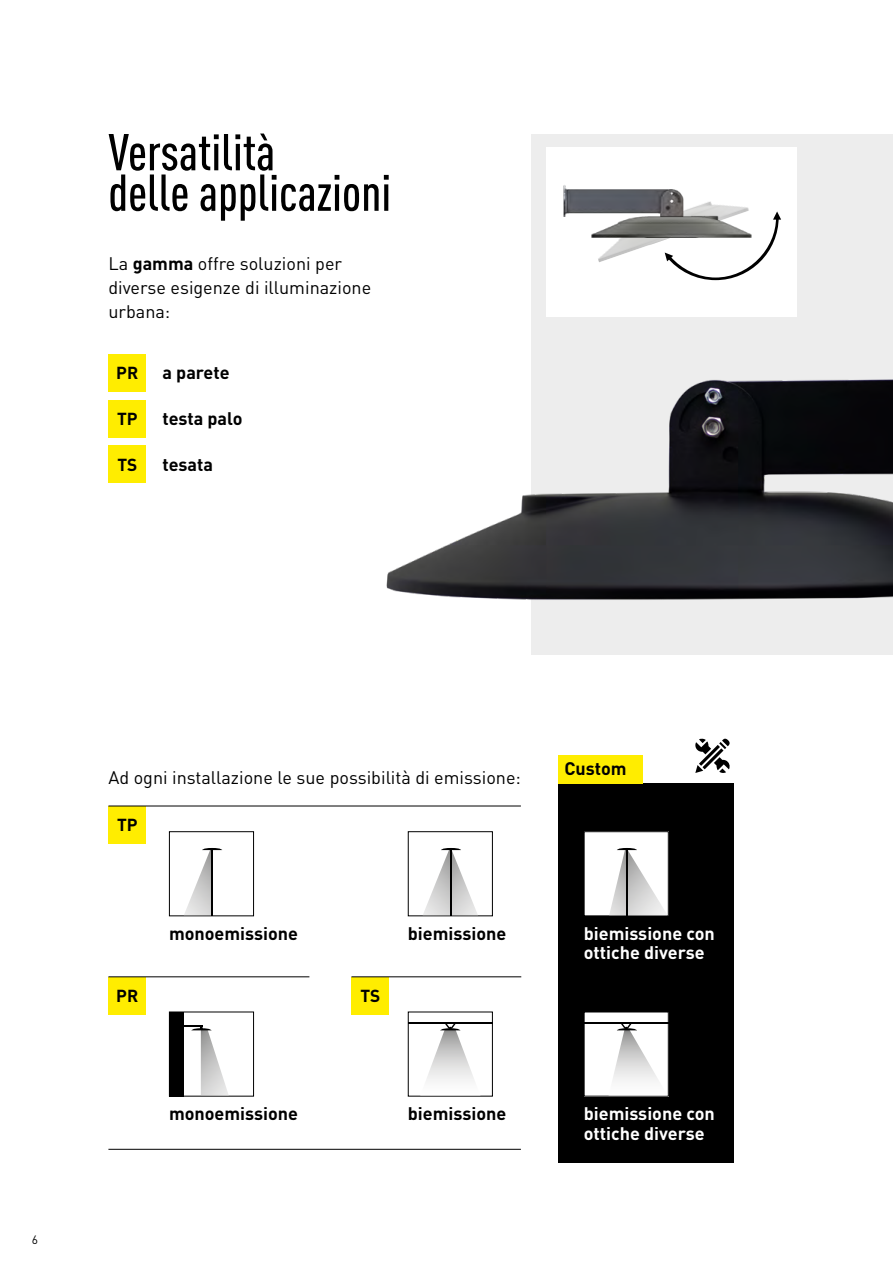
<style>
.page{position:relative;width:893px;height:1263px;background:#fff}
.page>*{position:absolute;margin:0;border:0;box-sizing:border-box;transform-origin:0 0}
.t1{font:500 condensed 51px/40.5px "DIN Pro";color:#000}
.t2{font:18px/24px "DIN Pro";color:#000}
.t3{font:700 18px "DIN Pro";color:#000}
.t4{font:700 18px/19.5px "DIN Pro";color:#fff}
.t5{font:700 17.25px "DIN Pro";color:#000}
.t6{font:12px "DIN Pro";color:#000}
.s1{font-weight:700}
</style>
<div class="page">
<div style="left:531px;top:134px;width:362px;height:521px;background:#ededed"></div>
<div style="left:108px;top:977px;width:38px;height:37px;background:#ffed00"></div>
<div style="left:108px;top:806px;width:38px;height:38px;background:#ffed00"></div>
<div style="left:351px;top:977px;width:38px;height:37px;background:#ffed00"></div>
<div style="left:408px;top:831px;width:85px;height:85px;border:1px solid #000"></div>
<svg style="left:423px;top:848px;width:55px;height:67px"></svg>
<div style="left:169px;top:831px;width:85px;height:85px;border:1px solid #000"></div>
<svg style="left:184px;top:848px;width:38px;height:67px"></svg>
<img style="left:386px;top:379px;width:507px;height:221px">
<div style="left:108px;top:354px;width:38px;height:38px;background:#ffed00"></div>
<div style="left:108px;top:400px;width:38px;height:37px;background:#ffed00"></div>
<div style="left:108px;top:445px;width:38px;height:38px;background:#ffed00"></div>
<div style="left:546px;top:148px;width:251px;height:169px;background:#fff"></div>
<svg style="left:672px;top:211px;width:109px;height:69px"></svg>
<img style="left:591px;top:201px;width:159px;height:62px">
<img style="left:563px;top:185px;width:122px;height:32px">
<img style="left:592px;top:213px;width:159px;height:24px">
<div style="left:169px;top:1011px;width:85px;height:85px;border:1px solid #000"></div>
<div style="left:169px;top:1011px;width:14px;height:85px;background:#000"></div>
<hr style="left:108px;top:806px;width:413px;height:1px;background:#000">
<hr style="left:108px;top:1149px;width:413px;height:1px;background:#000">
<hr style="left:108px;top:976px;width:201px;height:1px;background:#000">
<hr style="left:351px;top:976px;width:170px;height:1px;background:#000">
<div style="left:408px;top:1011px;width:85px;height:85px;border:1px solid #000"></div>
<hr style="left:408px;top:1022px;width:85px;height:1px;background:#000">
<svg style="left:183px;top:1025px;width:46px;height:71px"></svg>
<svg style="left:420px;top:1023px;width:60px;height:73px"></svg>
<div style="left:558px;top:784px;width:176px;height:379px;background:#000"></div>
<div style="left:584px;top:832px;width:84px;height:84px;background:#fff"></div>
<div style="left:584px;top:831px;width:85px;height:85px;border:1px solid #000"></div>
<svg style="left:609px;top:848px;width:59px;height:67px"></svg>
<svg style="left:695px;top:738px;width:35px;height:35px"></svg>
<div style="left:584px;top:1012px;width:84px;height:84px;background:#fff"></div>
<div style="left:584px;top:1011px;width:85px;height:85px;border:1px solid #000"></div>
<hr style="left:584px;top:1022px;width:85px;height:1px;background:#000">
<svg style="left:608px;top:1023px;width:60px;height:73px"></svg>
<div style="left:558px;top:755px;width:85px;height:29px;background:#ffed00"></div>
<h1 class="t1" style="left:108px;top:128px;width:284px">Versatilità<br>delle applicazioni</h1>
<p class="t2" style="left:108px;top:250px;width:264px">La <span class="s1">gamma</span> offre soluzioni per diverse esigenze di illuminazione urbana:</p>
<p class="t5" style="left:116px;top:358px;width:24px">PR</p>
<p class="t5" style="left:117px;top:404px;width:22px">TP</p>
<p class="t5" style="left:117px;top:450px;width:21px">TS</p>
<p class="t3" style="left:162px;top:358px;width:69px">a parete</p>
<p class="t3" style="left:162px;top:403px;width:82px">testa palo</p>
<p class="t3" style="left:162px;top:449px;width:52px">tesata</p>
<p class="t6" style="left:32px;top:1230px;width:8px">6</p>
<p class="t2" style="left:108px;top:763px;width:414px">Ad ogni installazione le sue possibilità di emissione:</p>
<p class="t5" style="left:117px;top:810px;width:22px">TP</p>
<p class="t5" style="left:116px;top:981px;width:24px">PR</p>
<p class="t3" style="left:169px;top:918px;width:131px">monoemissione</p>
<p class="t3" style="left:408px;top:918px;width:100px">biemissione</p>
<p class="t5" style="left:360px;top:981px;width:21px">TS</p>
<p class="t3" style="left:564px;top:753px;width:64px">Custom</p>
<p class="t4" style="left:584px;top:921px;width:133px">biemissione con ottiche diverse</p>
<p class="t3" style="left:169px;top:1099px;width:131px">monoemissione</p>
<p class="t3" style="left:408px;top:1099px;width:100px">biemissione</p>
<p class="t4" style="left:584px;top:1102px;width:133px">biemissione con ottiche diverse</p>
</div>
